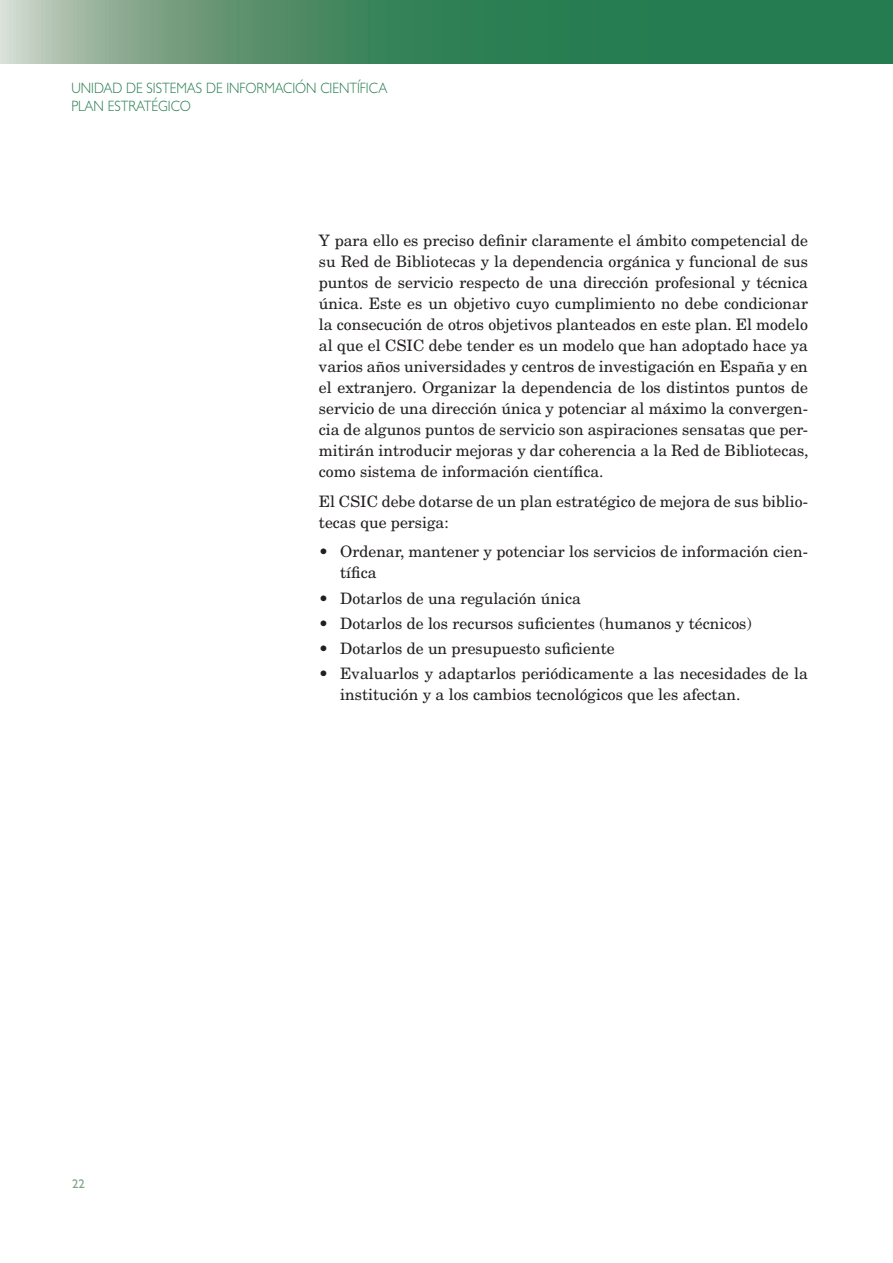
<style>
.page{position:relative;width:893px;height:1263px;background:#fff}
.page>*{position:absolute;margin:0;border:0;box-sizing:border-box;transform-origin:0 0}
.t1{font:15.75px/21px "New Century Schlbk";color:#231f20}
.t2{font:300 15px/18px "Gill Sans";color:#257c50;scale:.9 1}
.t3{font:12.75px "Gill Sans";color:#80a387}
</style>
<div class="page">
<svg style="left:0;top:0;width:893px;height:64px"></svg>
<p class="t2" style="left:71px;top:79px;width:353px">UNIDAD DE SISTEMAS DE INFORMACIÓN CIENTÍFICA<br>PLAN ESTRATÉGICO</p>
<p class="t3" style="left:72px;top:1176px;width:14px">22</p>
<p class="t1" style="left:319px;top:230px;width:491px;text-align:justify">Y para ello es preciso definir claramente el ámbito competencial de su Red de Bibliotecas y la dependencia orgánica y funcional de sus puntos de servicio respecto de una dirección profesional y técnica única. Este es un objetivo cuyo cumplimiento no debe condicionar la consecución de otros objetivos planteados en este plan. El modelo al que el CSIC debe tender es un modelo que han adoptado hace ya varios años universidades y centros de investigación en España y en el extranjero. Organizar la dependencia de los distintos puntos de servicio de una dirección única y potenciar al máximo la convergen&shy;cia de algunos puntos de servicio son aspiraciones sensatas que per&shy;mitirán introducir mejoras y dar coherencia a la Red de Bibliotecas, como sistema de información científica.</p>
<p class="t1" style="left:319px;top:491px;width:490px">El CSIC debe dotarse de un plan estratégico de mejora de sus biblio&shy;tecas que persiga:</p>
<p class="t1" style="left:340px;top:541px;width:469px;text-indent:-21px">• Ordenar, mantener y potenciar los servicios de información cien&shy;tífica</p>
<p class="t1" style="left:319px;top:587px;width:263px">• Dotarlos de una regulación única</p>
<p class="t1" style="left:319px;top:613px;width:434px">• Dotarlos de los recursos suficientes (humanos y técnicos)</p>
<p class="t1" style="left:319px;top:638px;width:297px">• Dotarlos de un presupuesto suficiente</p>
<p class="t1" style="left:340px;top:663px;width:469px;text-indent:-21px">• Evaluarlos y adaptarlos periódicamente a las necesidades de la institución y a los cambios tecnológicos que les afectan.</p>
</div>
